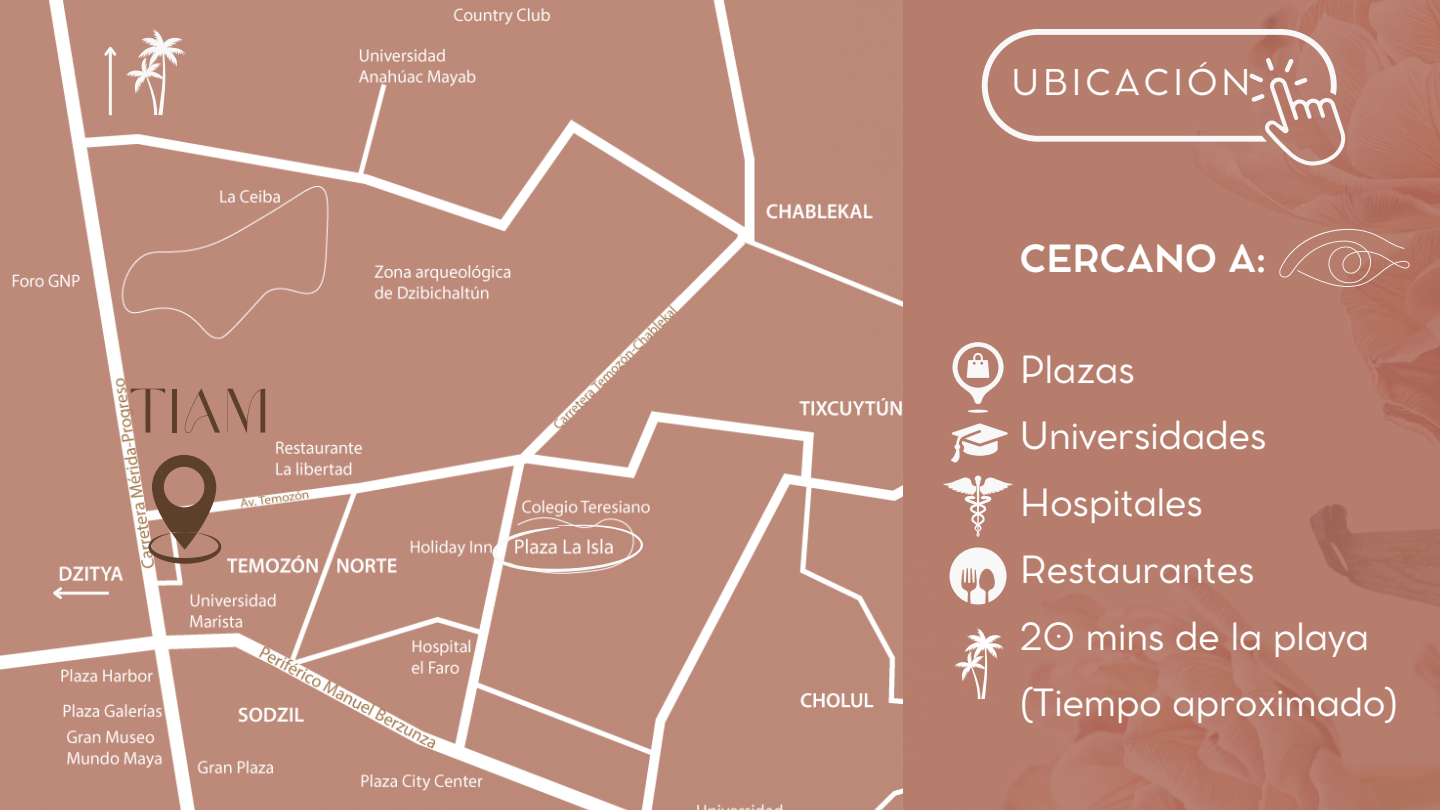
<style>
.page{position:relative;width:1440px;height:810px;background:#fff}
.page>*{position:absolute;margin:0;border:0;box-sizing:border-box;transform-origin:0 0}
.t1{font:62.1px "Brown Sugar";color:#5c402b}
.t2{font:37.1px/66.8px "Cocomat Pro";color:#fff}
.t3{font:700 37.1px "Cocomat Pro";color:#fff}
.t4{font:35px "Cocomat Pro";letter-spacing:.105em;color:#fff}
</style>
<div class="page">
<img style="left:0;top:0;width:903px;height:810px">
<svg style="left:148px;top:455px;width:73px;height:109px;background:#98715f"></svg>
<div style="left:903px;top:0;width:537px;height:810px;background:linear-gradient(to right,#b77e6d,#b47767)"></div>
<svg style="left:982px;top:29px;width:363px;height:136px;background:#bd8a7c"></svg>
<hr style="left:55px;top:592px;width:54px;height:3px;background:#f8f8f8">
<svg style="left:50px;top:584px;width:15px;height:18px"></svg>
<hr style="left:109px;top:48px;width:3px;height:67px;background:#f8f8f8">
<svg style="left:102px;top:43px;width:17px;height:16px"></svg>
<svg style="left:126px;top:29px;width:60px;height:86px"></svg>
<svg style="left:955px;top:628px;width:49px;height:71px"></svg>
<svg style="left:950px;top:547px;width:57px;height:57px"></svg>
<svg style="left:943px;top:476px;width:70px;height:61px"></svg>
<svg style="left:951px;top:423px;width:57px;height:40px"></svg>
<svg style="left:952px;top:342px;width:51px;height:71px"></svg>
<svg style="left:1279px;top:222px;width:130px;height:65px;background:#b98171"></svg>
<svg style="left:492px;top:525px;width:151px;height:47px;background:#cba497"></svg>
<h1 class="t1" style="left:129px;top:386px;width:140px">TIAM</h1>
<p class="t4" style="left:1012px;top:69px;width:241px">UBICACIÓN</p>
<p class="t3" style="left:1020px;top:244px;width:248px">CERCANO A:</p>
<p class="t2" style="left:1020px;top:339px;width:380px">Plazas<br>Universidades<br>Hospitales<br>Restaurantes<br>20 mins de la playa (Tiempo aproximado)</p>
</div>
